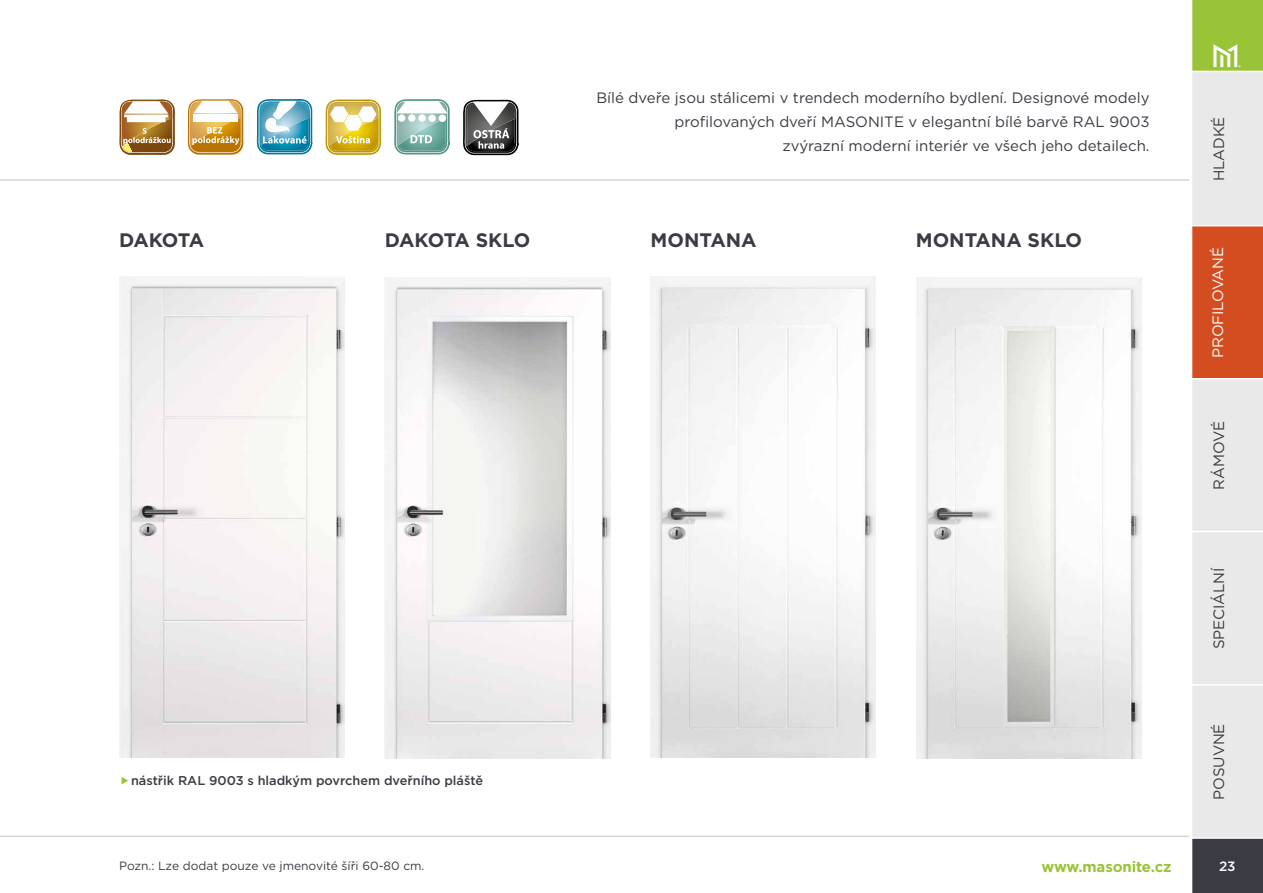
<style>
.page{position:relative;width:1263px;height:893px;background:#fff}
.page>*{position:absolute;margin:0;border:0;box-sizing:border-box;transform-origin:0 0}
.t1{font:700 19.5px "Gotham";color:#3b3c43}
.t2{font:700 19.5px "Gotham";letter-spacing:-.035em;color:#3b3c43}
.t3{font:15px/24px "Gotham";color:#3b3c43;text-align:right}
.t4{font:700 15px "Gotham";letter-spacing:-.01em;color:#9ac437}
.t5{font:15px "Gotham";letter-spacing:-.01em;color:#fff}
.t6{font:500 13.5px "Gotham";color:#fff}
.t7{font:500 12.75px "Gotham";color:#3b3c43}
.t8{font:12px "Gotham";color:#3b3c43}
</style>
<div class="page">
<hr style="left:0;top:836px;width:1189px;height:1px;background:#d3d4d3">
<hr style="left:0;top:179px;width:1189px;height:2px;background:#d3d4d3">
<svg style="left:394px;top:99px;width:56px;height:56px"></svg>
<svg style="left:463px;top:99px;width:55px;height:56px"></svg>
<svg style="left:256px;top:99px;width:56px;height:55px"></svg>
<svg style="left:325px;top:99px;width:56px;height:56px"></svg>
<svg style="left:188px;top:99px;width:55px;height:55px"></svg>
<svg style="left:119px;top:99px;width:56px;height:56px"></svg>
<div style="left:1191px;top:71px;width:72px;height:767px;background:#e9e9e9"></div>
<div style="left:1191px;top:838px;width:72px;height:55px;background:#3b3c43"></div>
<div style="left:1191px;top:226px;width:72px;height:153px;background:#d44d20"></div>
<div style="left:1191px;top:0;width:72px;height:71px;background:#9ac437"></div>
<hr style="left:1191px;top:71px;width:72px;height:1px;background:#fff">
<hr style="left:1191px;top:225px;width:72px;height:1px;background:#fff">
<hr style="left:1191px;top:531px;width:72px;height:1px;background:#fff">
<hr style="left:1191px;top:684px;width:72px;height:2px;background:#fff">
<hr style="left:1191px;top:837px;width:72px;height:2px;background:#fff">
<hr style="left:1191px;top:378px;width:72px;height:2px;background:#fff">
<hr style="left:1189px;top:0;width:3px;height:893px;background:#fff">
<svg style="left:1213px;top:44px;width:27px;height:23px"></svg>
<img style="left:385px;top:277px;width:225px;height:481px">
<img style="left:120px;top:276px;width:224px;height:481px">
<img style="left:916px;top:277px;width:226px;height:481px">
<img style="left:651px;top:276px;width:225px;height:481px">
<p class="t3" style="left:596px;top:86px;width:555px">Bílé dveře jsou stálicemi v trendech moderního bydlení. Designové modely profilovaných dveří MASONITE v elegantní bílé barvě RAL 9003<br>zvýrazní moderní interiér ve všech jeho detailech.</p>
<h1 class="t1" style="left:119px;top:228px;width:87px">DAKOTA</h1>
<h1 class="t2" style="left:385px;top:228px;width:147px">DAKOTA SKLO</h1>
<h1 class="t1" style="left:651px;top:228px;width:108px">MONTANA</h1>
<h1 class="t1" style="left:916px;top:228px;width:168px">MONTANA SKLO</h1>
<p class="t7" style="left:131px;top:772px;width:354px">nástřik RAL 9003 s hladkým povrchem dveřního pláště</p>
<p class="t8" style="left:119px;top:858px;width:307px">Pozn.: Lze dodat pouze ve jmenovité šíři 60-80 cm.</p>
<p class="t4" style="left:1041px;top:856px;width:132px">www.masonite.cz</p>
<p class="t3" style="left:1206px;top:181px;width:66px;rotate:-90deg">HLADKÉ</p>
<p class="t5" style="left:1208px;top:358px;width:112px;rotate:-90deg">PROFILOVANÉ</p>
<p class="t3" style="left:1206px;top:490px;width:70px;rotate:-90deg">RÁMOVÉ</p>
<p class="t3" style="left:1206px;top:649px;width:83px;rotate:-90deg">SPECIÁLNÍ</p>
<p class="t3" style="left:1206px;top:799px;width:77px;rotate:-90deg">POSUVNÉ</p>
<p class="t6" style="left:1219px;top:857px;width:18px">23</p>
</div>
